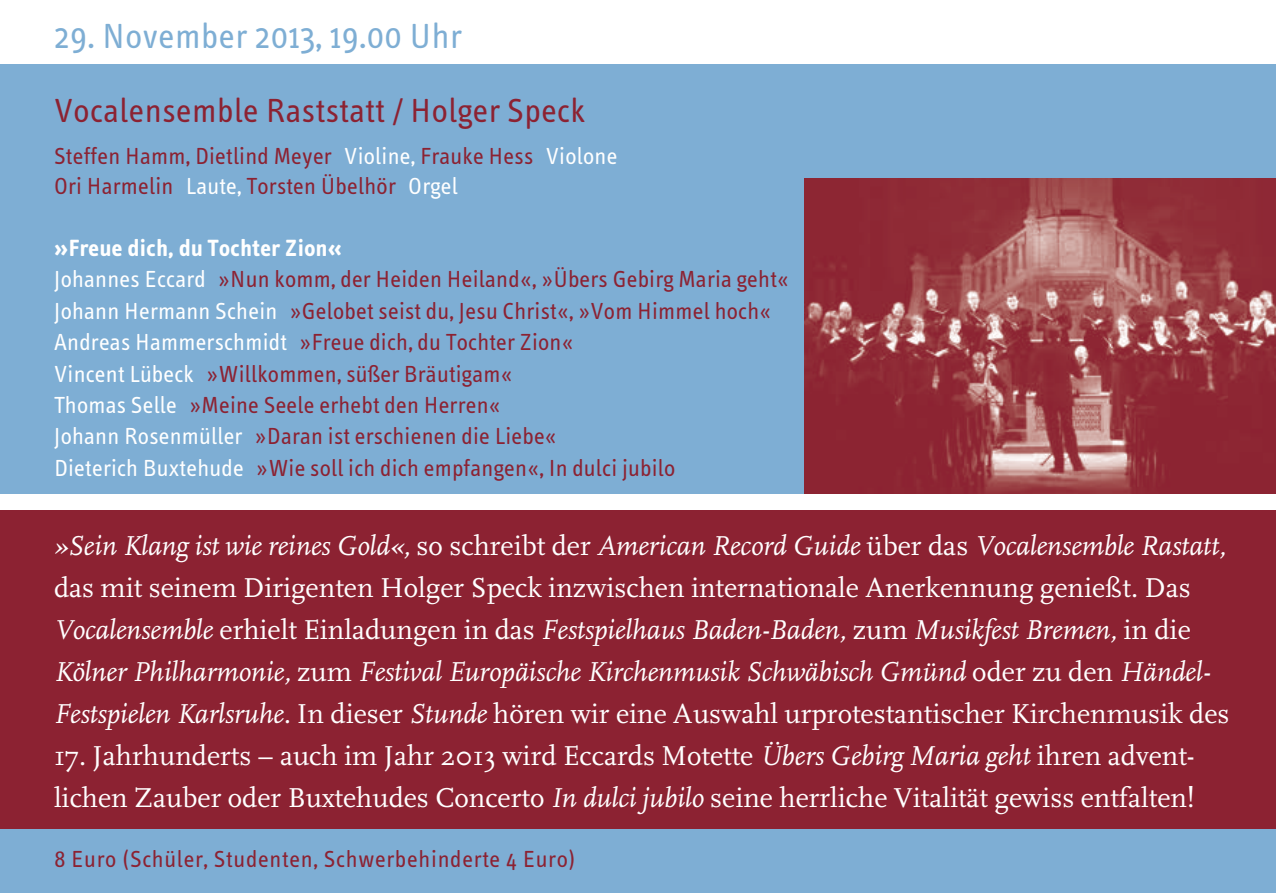
<style>
.page{position:relative;width:1276px;height:893px;background:#fff}
.page>*{position:absolute;margin:0;border:0;box-sizing:border-box;transform-origin:0 0}
.t1{font:36px "Info Text";letter-spacing:.015em;color:#7eaed4}
.t2{font:34.5px "Info Text";letter-spacing:.015em;color:#8c2232}
.t3{font:italic 28.5px/42px "Scala";letter-spacing:-.01em;color:#fff}
.t4{font:28.5px/42px "Scala";color:#fff}
.t5{font:24px/31.5px "Info Text";letter-spacing:.01em;color:#8c2232}
.t6{font:24px "Info Text";letter-spacing:.03em;color:#8c2232}
.s1{color:#fff}
.s2{font-weight:700;color:#fff}
.s3{font-style:normal}
.s4{font-style:italic}
</style>
<div class="page">
<div style="left:0;top:64px;width:1276px;height:429px;background:#7eaed4"></div>
<div style="left:0;top:829px;width:1276px;height:64px;background:#7eaed4"></div>
<div style="left:0;top:510px;width:1276px;height:319px;background:#8c2232"></div>
<img style="left:805px;top:179px;width:471px;height:314px">
<h1 class="t1" style="left:54px;top:16px;width:409px">29. November 2013, 19.00 Uhr</h1>
<h2 class="t2" style="left:54px;top:92px;width:533px">Vocalensemble Raststatt / Holger Speck</h2>
<p class="t5" style="left:54px;top:142px;width:565px;line-height:30px">Steffen Hamm, Dietlind Meyer <span class="s1">Violine,</span> Frauke Hess <span class="s1">Violone<br></span>Ori Harmelin <span class="s1">Laute,</span> Torsten Übelhör <span class="s1">Orgel</span></p>
<p class="t5" style="left:54px;top:232px;width:736px"><span class="s2">»Freue dich, du Tochter Zion«<br></span><span class="s1">Johannes Eccard</span> »Nun komm, der Heiden Heiland«, »Übers Gebirg Maria geht« <span class="s1">Johann Hermann Schein</span> »Gelobet seist du, Jesu Christ«, »Vom Himmel hoch« <span class="s1">Andreas Hammerschmidt</span> »Freue dich, du Tochter Zion«<br><span class="s1">Vincent Lübeck</span> »Willkommen, süßer Bräutigam«<br><span class="s1">Thomas Selle</span> »Meine Seele erhebt den Herren«<br><span class="s1">Johann Rosenmüller</span> »Daran ist erschienen die Liebe«<br><span class="s1">Dieterich Buxtehude</span> »Wie soll ich dich empfangen«, In dulci jubilo</p>
<p class="t3" style="left:54px;top:526px;width:1177px">»Sein Klang ist wie reines Gold«, <span class="s3">so schreibt der</span> American Record Guide <span class="s3">über das</span> Vocalensemble Rastatt, <span class="s3">das mit seinem Dirigenten Holger Speck inzwischen internationale Anerkennung genießt. Das </span>Vocalensemble <span class="s3">erhielt Einladungen in das</span> Festspielhaus Baden-Baden, <span class="s3">zum</span> Musikfest Bremen, <span class="s3">in die </span>Kölner Philharmonie, <span class="s3">zum</span> Festival Europäische Kirchenmusik Schwäbisch Gmünd <span class="s3">oder zu den</span> Händel-Festspielen Karlsruhe. <span class="s3">In dieser</span> Stunde <span class="s3">hören wir eine Auswahl urprotestantischer Kirchenmusik des</span></p>
<p class="t4" style="left:54px;top:736px;width:1142px">17. Jahrhunderts – auch im Jahr 2013 wird Eccards Motette <span class="s4">Übers Gebirg Maria geht</span> ihren advent&shy;lichen Zauber oder Buxtehudes Concerto <span class="s4">In dulci jubilo</span> seine herrliche Vitalität gewiss entfalten!</p>
<p class="t6" style="left:54px;top:846px;width:523px">8 Euro (Schüler, Studenten, Schwerbehinderte 4 Euro)</p>
</div>
